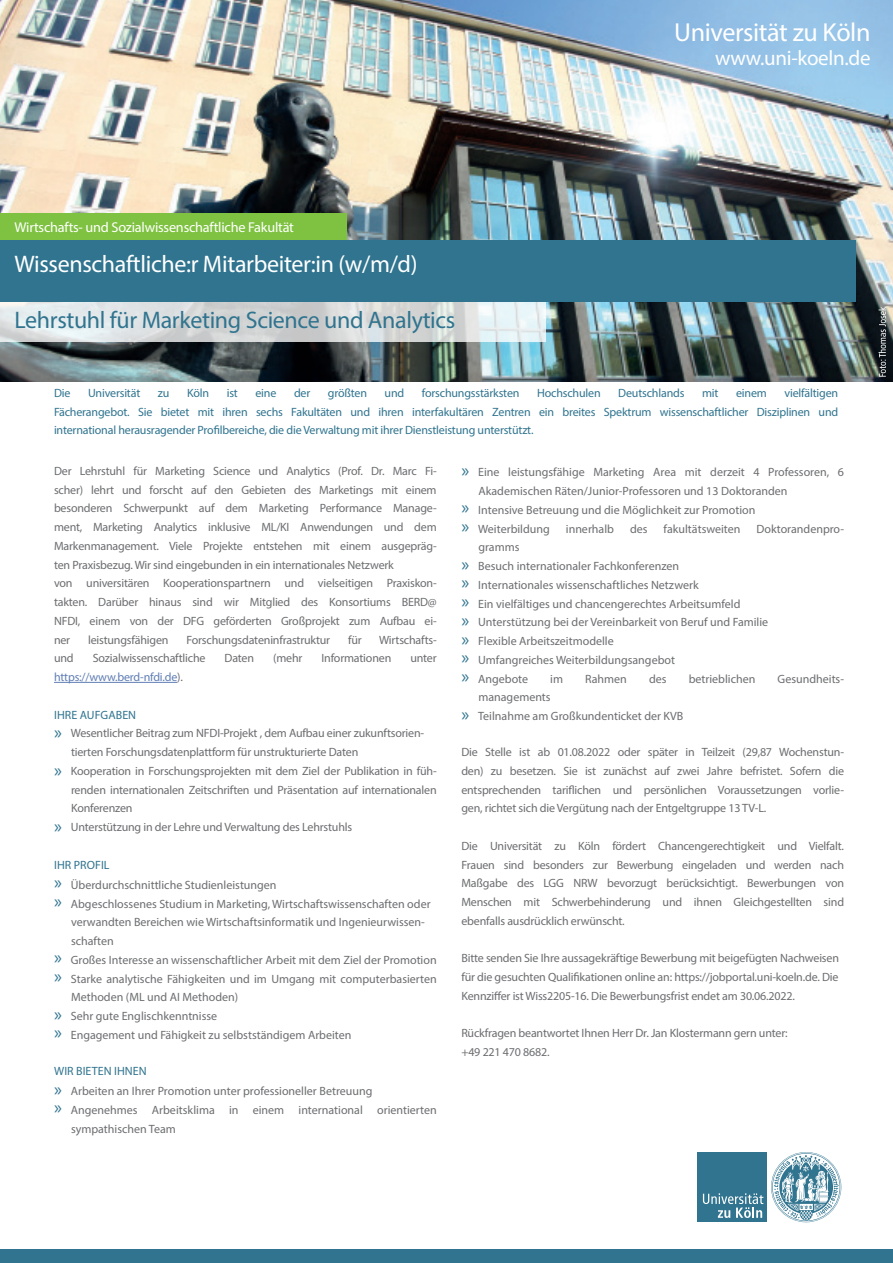
<style>
.page{position:relative;width:893px;height:1263px;background:#fff}
.page>*{position:absolute;margin:0;border:0;box-sizing:border-box;transform-origin:0 0}
.t1{font:26.1px "Myriad Pro";letter-spacing:-.015em;color:#fff}
.t2{font:24px "Myriad Pro";letter-spacing:-.015em;color:#fff}
.t3{font:24px "Myriad Pro";letter-spacing:-.015em;color:#30748f}
.t4{font:21px "Myriad Pro";letter-spacing:-.015em;color:#fff}
.t5{font:14.25px "Myriad Pro";letter-spacing:-.015em;color:#fff}
.Fließtext{font:12px/18.8px "Myriad Pro";color:#6c6d70;text-align:justify}
.t6{font:12px/18.8px "Myriad Pro";letter-spacing:-.015em;color:#30748f;text-align:justify}
.t7{font:12px "Myriad Pro";letter-spacing:.005em;color:#30748f}
.Fließtext-2{font:12px "Myriad Pro";letter-spacing:-.015em;color:#607eb4}
.s1{color:#6c6d70}
.s2{font-size:18.75px;color:#30748f}
</style>
<div class="page">
<img style="left:0;top:0;width:893px;height:382px">
<div style="left:0;top:1249px;width:893px;height:14px;background:#30748f"></div>
<div style="left:697px;top:1152px;width:70px;height:70px;background:#30748f"></div>
<svg style="left:703px;top:1193px;width:60px;height:25px"></svg>
<svg style="left:771px;top:1152px;width:70px;height:70px"></svg>
<div style="left:0;top:240px;width:856px;height:62px;background:#30748f"></div>
<svg style="left:0;top:302px;width:546px;height:39px;background:#dadede"></svg>
<hr style="left:54px;top:682px;width:123px;height:1px;background:#607eb4">
<div style="left:0;top:213px;width:346px;height:27px;background:#7fc241"></div>
<svg style="left:878px;top:307px;width:8px;height:70px"></svg>
<p class="t5" style="left:15px;top:218px;width:281px">Wirtschafts- und Sozialwissenschaftliche Fakultät</p>
<p class="t2" style="left:15px;top:249px;width:404px">Wissenschaftliche:r Mitarbeiter:in (w/m/d)</p>
<p class="t3" style="left:15px;top:305px;width:442px">Lehrstuhl für Marketing Science und Analytics</p>
<p class="t1" style="left:674px;top:16px;width:198px">Universität zu Köln</p>
<p class="t4" style="left:715px;top:45px;width:157px">www.uni-koeln.de</p>
<p class="t6" style="left:54px;top:383px;width:786px;text-indent:730px">vielfältigen Fächerangebot. Sie bietet mit ihren sechs Fakultäten und ihren interfakultären Zentren ein breites Spektrum wissenschaftlicher Disziplinen und international herausragender Profilbereiche, die die Verwaltung mit ihrer Dienstleistung unterstützt.</p>
<p class="t6" style="left:54px;top:383px;width:18px">Die</p>
<p class="t6" style="left:88px;top:383px;width:54px">Universität</p>
<p class="t6" style="left:158px;top:383px;width:13px">zu</p>
<p class="t6" style="left:187px;top:383px;width:24px">Köln</p>
<p class="t6" style="left:227px;top:383px;width:13px">ist</p>
<p class="t6" style="left:255px;top:383px;width:22px">eine</p>
<p class="t6" style="left:294px;top:383px;width:18px">der</p>
<p class="t6" style="left:328px;top:383px;width:41px">größten</p>
<p class="t6" style="left:385px;top:383px;width:21px">und</p>
<p class="t6" style="left:422px;top:383px;width:99px">forschungsstärksten</p>
<p class="t6" style="left:537px;top:383px;width:65px">Hochschulen</p>
<p class="t6" style="left:618px;top:383px;width:68px">Deutschlands</p>
<p class="t6" style="left:702px;top:383px;width:18px">mit</p>
<p class="t6" style="left:736px;top:383px;width:32px">einem</p>
<p class="Fließtext" style="left:54px;top:461px;width:384px">Der Lehrstuhl für Marketing Science und Analytics (Prof. Dr. Marc Fi&shy;scher) lehrt und forscht auf den Gebieten des Marketings mit einem besonderen Schwerpunkt auf dem Marketing Performance Manage&shy;ment, Marketing Analytics inklusive ML/KI Anwendungen und dem Markenmanagement. Viele Projekte entstehen mit einem ausgepräg&shy;ten Praxisbezug. Wir sind eingebunden in ein internationales Netzwerk</p>
<p class="Fließtext" style="left:54px;top:574px;width:384px">von universitären Kooperationspartnern und vielseitigen Praxiskon&shy;takten. Darüber hinaus sind wir Mitglied des Konsortiums BERD@ NFDI, einem von der DFG geförderten Großprojekt zum Aufbau ei&shy;ner</p>
<p class="Fließtext" style="left:88px;top:630px;width:82px">leistungsfähigen</p>
<p class="Fließtext" style="left:186px;top:630px;width:145px">Forschungsdateninfrastruktur</p>
<p class="Fließtext" style="left:348px;top:630px;width:15px">für</p>
<p class="Fließtext" style="left:379px;top:630px;width:59px">Wirtschafts-</p>
<p class="Fließtext" style="left:54px;top:649px;width:21px">und</p>
<p class="Fließtext" style="left:93px;top:649px;width:114px">Sozialwissenschaftliche</p>
<p class="Fließtext" style="left:225px;top:649px;width:31px">Daten</p>
<p class="Fließtext" style="left:273px;top:649px;width:31px">(mehr</p>
<p class="Fließtext" style="left:321px;top:649px;width:71px">Informationen</p>
<p class="Fließtext" style="left:410px;top:649px;width:28px">unter</p>
<p class="Fließtext-2" style="left:54px;top:670px;width:130px">https://www.berd-nfdi.de<span class="s1">).</span></p>
<p class="t7" style="left:54px;top:707px;width:84px">IHRE AUFGABEN</p>
<p class="Fließtext" style="left:71px;top:724px;width:355px;text-indent:-17px"><span class="s2">»</span> Wesentlicher Beitrag zum NFDI-Projekt , dem Aufbau einer zukunftsorien&shy;tierten Forschungsdatenplattform für unstrukturierte Daten</p>
<p class="Fließtext" style="left:71px;top:761px;width:367px;text-indent:-17px"><span class="s2">»</span> Kooperation in Forschungsprojekten mit dem Ziel der Publikation in füh&shy;renden internationalen Zeitschriften und Präsentation auf internationalen Konferenzen</p>
<p class="Fließtext" style="left:54px;top:817px;width:300px"><span class="s2">»</span> Unterstützung in der Lehre und Verwaltung des Lehrstuhls</p>
<p class="t7" style="left:54px;top:857px;width:57px">IHR PROFIL</p>
<p class="Fließtext" style="left:54px;top:875px;width:224px"><span class="s2">»</span> Überdurchschnittliche Studienleistungen</p>
<p class="Fließtext" style="left:71px;top:894px;width:361px;text-align:left;text-indent:-17px"><span class="s2">»</span> Abgeschlossenes Studium in Marketing, Wirtschaftswissenschaften oder verwandten Bereichen wie Wirtschaftsinformatik und Ingenieurwissen&shy;schaften</p>
<p class="Fließtext" style="left:54px;top:950px;width:384px"><span class="s2">»</span> Großes Interesse an wissenschaftlicher Arbeit mit dem Ziel der Promotion</p>
<p class="Fließtext" style="left:71px;top:969px;width:367px;text-indent:-17px"><span class="s2">»</span> Starke analytische Fähigkeiten und im Umgang mit computerbasierten<br>Methoden (ML und AI Methoden)</p>
<p class="Fließtext" style="left:54px;top:1006px;width:165px"><span class="s2">»</span> Sehr gute Englischkenntnisse</p>
<p class="Fließtext" style="left:54px;top:1025px;width:299px"><span class="s2">»</span> Engagement und Fähigkeit zu selbstständigem Arbeiten</p>
<p class="t7" style="left:54px;top:1063px;width:94px">WIR BIETEN IHNEN</p>
<p class="Fließtext" style="left:54px;top:1081px;width:320px"><span class="s2">»</span> Arbeiten an Ihrer Promotion unter professioneller Betreuung</p>
<p class="Fließtext" style="left:71px;top:1100px;width:367px;text-indent:-17px"><span class="s2">»</span> Angenehmes Arbeitsklima in einem international orientierten sympathischen Team</p>
<p class="Fließtext" style="left:478px;top:463px;width:367px;text-indent:-17px"><span class="s2">»</span> Eine leistungsfähige Marketing Area mit derzeit 4 Professoren, 6<br>Akademischen Räten/Junior-Professoren und 13 Doktoranden</p>
<p class="Fließtext" style="left:461px;top:500px;width:296px"><span class="s2">»</span> Intensive Betreuung und die Möglichkeit zur Promotion</p>
<p class="Fließtext" style="left:461px;top:519px;width:90px"><span class="s2">»</span> Weiterbildung</p>
<p class="Fließtext" style="left:566px;top:519px;width:50px">innerhalb</p>
<p class="Fließtext" style="left:630px;top:519px;width:19px">des</p>
<p class="Fließtext" style="left:664px;top:519px;width:78px">fakultätsweiten</p>
<p class="Fließtext" style="left:756px;top:519px;width:89px">Doktorandenpro-</p>
<p class="Fließtext" style="left:478px;top:538px;width:43px">gramms</p>
<p class="Fließtext" style="left:461px;top:556px;width:219px"><span class="s2">»</span> Besuch internationaler Fachkonferenzen</p>
<p class="Fließtext" style="left:461px;top:575px;width:239px"><span class="s2">»</span> Internationales wissenschaftliches Netzwerk</p>
<p class="Fließtext" style="left:461px;top:594px;width:281px"><span class="s2">»</span> Ein vielfältiges und chancengerechtes Arbeitsumfeld</p>
<p class="Fließtext" style="left:461px;top:613px;width:308px"><span class="s2">»</span> Unterstützung bei der Vereinbarkeit von Beruf und Familie</p>
<p class="Fließtext" style="left:461px;top:631px;width:154px"><span class="s2">»</span> Flexible Arbeitszeitmodelle</p>
<p class="Fließtext" style="left:461px;top:650px;width:215px"><span class="s2">»</span> Umfangreiches Weiterbildungsangebot</p>
<p class="Fließtext" style="left:461px;top:669px;width:68px"><span class="s2">»</span> Angebote</p>
<p class="Fließtext" style="left:550px;top:669px;width:14px">im</p>
<p class="Fließtext" style="left:585px;top:669px;width:43px">Rahmen</p>
<p class="Fließtext" style="left:649px;top:669px;width:19px">des</p>
<p class="Fließtext" style="left:689px;top:669px;width:68px">betrieblichen</p>
<p class="Fließtext" style="left:778px;top:669px;width:68px">Gesundheits-</p>
<p class="Fließtext" style="left:478px;top:688px;width:74px">managements</p>
<p class="Fließtext" style="left:461px;top:706px;width:224px"><span class="s2">»</span> Teilnahme am Großkundenticket der KVB</p>
<p class="Fließtext" style="left:461px;top:742px;width:384px">Die Stelle ist ab 01.08.2022 oder später in Teilzeit (29,87 Wochenstun&shy;den) zu besetzen. Sie ist zunächst auf zwei Jahre befristet. Sofern die entsprechenden tariflichen und persönlichen Voraussetzungen vorlie&shy;gen, richtet sich die Vergütung nach der Entgeltgruppe 13 TV-L.</p>
<p class="Fließtext" style="left:461px;top:836px;width:384px">Die Universität zu Köln fördert Chancengerechtigkeit und Vielfalt.<br>Frauen sind besonders zur Bewerbung eingeladen und werden nach Maßgabe des LGG NRW bevorzugt berücksichtigt. Bewerbungen von Menschen mit Schwerbehinderung und ihnen Gleichgestellten sind ebenfalls ausdrücklich erwünscht.</p>
<p class="Fließtext" style="left:461px;top:949px;width:379px">Bitte senden Sie Ihre aussagekräftige Bewerbung mit beigefügten Nachweisen für die gesuchten Qualifikationen online an: https://jobportal.uni-koeln.de. Die Kennziffer ist Wiss2205-16. Die Bewerbungsfrist endet am 30.06.2022.</p>
<p class="Fließtext" style="left:461px;top:1024px;width:328px">Rückfragen beantwortet Ihnen Herr Dr. Jan Klostermann gern unter:</p>
<p class="Fließtext" style="left:461px;top:1042px;width:90px">+49 221 470 8682.</p>
</div>
